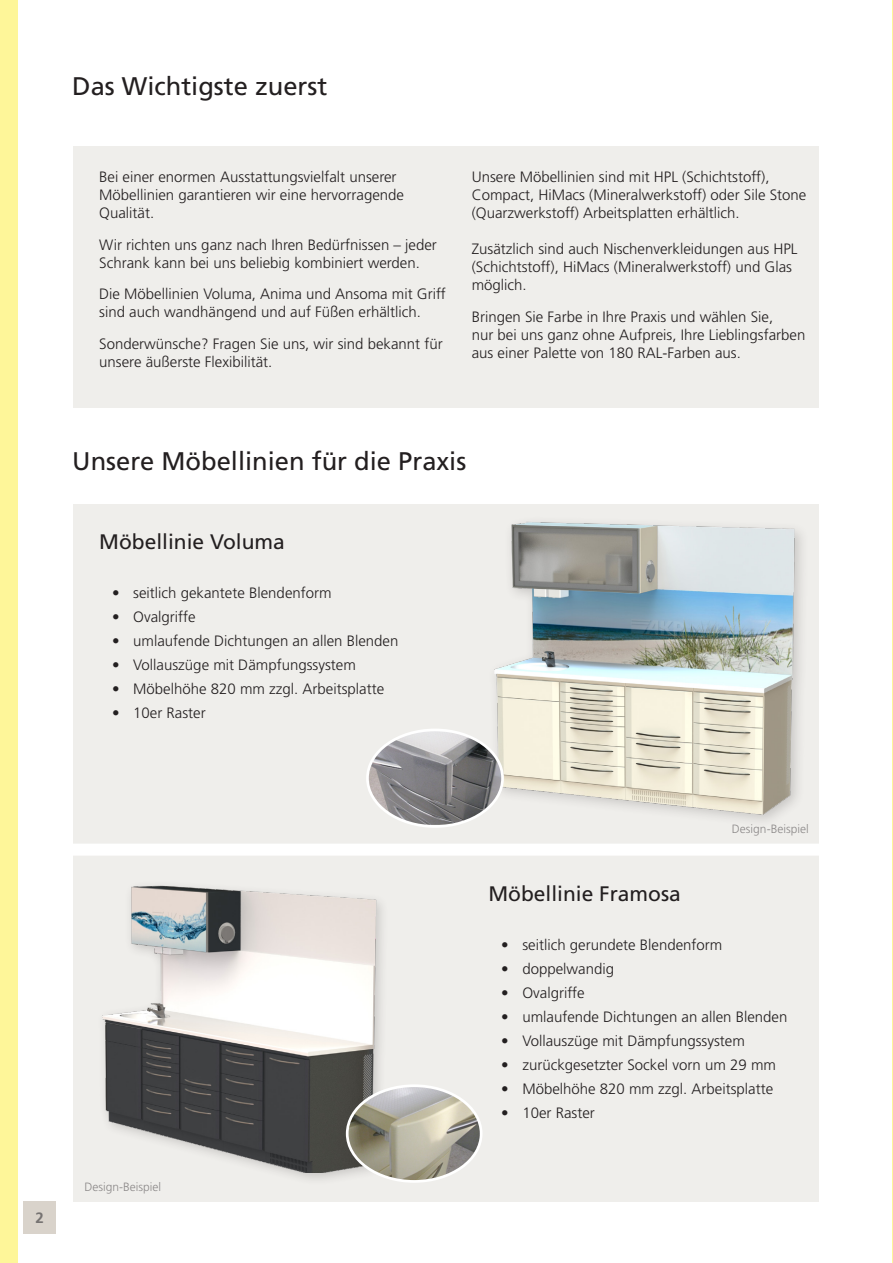
<style>
.page{position:relative;width:893px;height:1263px;background:#fff}
.page>*{position:absolute;margin:0;border:0;box-sizing:border-box;transform-origin:0 0}
.t1{font:25.5px "Frutiger LT Std";color:#231f20}
.t2{font:21px "Frutiger LT Std";color:#231f20}
.t3{font:300 15px/18px "Frutiger LT Std";color:#231f20}
.t4{font:700 15px "Frutiger LT Std";color:#767372}
.t5{font:300 12px "Frutiger LT Std";color:#8c8989}
</style>
<div class="page">
<div style="left:0;top:0;width:17px;height:1263px;background:#fef699"></div>
<hr style="left:892px;top:0;width:1px;height:1263px;background:#fef699">
<div style="left:23px;top:1201px;width:33px;height:32px;background:#d9d3cb"></div>
<div style="left:74px;top:504px;width:745px;height:697px;background:#efeeeb"></div>
<div style="left:96px;top:879px;width:293px;height:307px;background:#231f20;opacity:.2"></div>
<img style="left:73px;top:856px;width:316px;height:317px">
<img style="left:494px;top:521px;width:308px;height:300px">
<div style="left:74px;top:147px;width:745px;height:261px;background:#efeeeb"></div>
<div style="left:69px;top:844px;width:756px;height:12px;background:#fff"></div>
<img style="left:370px;top:730px;width:133px;height:94px">
<div style="left:366px;top:729px;width:138px;height:99px;border:3px solid #fff;border-radius:50%"></div>
<img style="left:347px;top:1086px;width:133px;height:95px">
<div style="left:346px;top:1084px;width:136px;height:99px;border:3px solid #fff;border-radius:50%"></div>
<h1 class="t1" style="left:72px;top:71px;width:257px">Das Wichtigste zuerst</h1>
<p class="t3" style="left:99px;top:168px;width:306px">Bei einer enormen Ausstattungsvielfalt unserer<br>Möbellinien garantieren wir eine hervorragende<br>Qualität.</p>
<p class="t3" style="left:99px;top:236px;width:339px">Wir richten uns ganz nach Ihren Bedürfnissen – jeder<br>Schrank kann bei uns beliebig kombiniert werden.</p>
<p class="t3" style="left:99px;top:285px;width:348px">Die Möbellinien Voluma, Anima und Ansoma mit Griff sind auch wandhängend und auf Füßen erhältlich.</p>
<p class="t3" style="left:99px;top:335px;width:345px">Sonderwünsche? Fragen Sie uns, wir sind bekannt für unsere äußerste Flexibilität.</p>
<p class="t3" style="left:472px;top:168px;width:336px">Unsere Möbellinien sind mit HPL (Schichtstoff),<br>Compact, HiMacs (Mineralwerkstoff) oder Sile Stone (Quarzwerkstoff) Arbeitsplatten erhältlich.</p>
<p class="t3" style="left:472px;top:240px;width:327px">Zusätzlich sind auch Nischenverkleidungen aus HPL (Schichtstoff), HiMacs (Mineralwerkstoff) und Glas möglich.</p>
<p class="t3" style="left:472px;top:308px;width:335px">Bringen Sie Farbe in Ihre Praxis und wählen Sie,<br>nur bei uns ganz ohne Aufpreis, Ihre Lieblingsfarben aus einer Palette von 180 RAL-Farben aus.</p>
<h1 class="t1" style="left:72px;top:447px;width:395px">Unsere Möbellinien für die Praxis</h1>
<h2 class="t2" style="left:99px;top:530px;width:187px">Möbellinie Voluma</h2>
<p class="t3" style="left:112px;top:584px;width:221px">• seitlich gekantete Blendenform</p>
<p class="t3" style="left:112px;top:608px;width:85px">• Ovalgriffe</p>
<p class="t3" style="left:112px;top:632px;width:288px">• umlaufende Dichtungen an allen Blenden</p>
<p class="t3" style="left:112px;top:656px;width:245px">• Vollauszüge mit Dämpfungssystem</p>
<p class="t3" style="left:112px;top:680px;width:274px">• Möbelhöhe 820 mm zzgl. Arbeitsplatte</p>
<p class="t3" style="left:112px;top:704px;width:95px">• 10er Raster</p>
<p class="t4" style="left:35px;top:1209px;width:10px">2</p>
<p class="t5" style="left:84px;top:1180px;width:78px">Design-Beispiel</p>
<p class="t5" style="left:732px;top:822px;width:78px">Design-Beispiel</p>
<h2 class="t2" style="left:488px;top:881px;width:194px">Möbellinie Framosa</h2>
<p class="t3" style="left:501px;top:936px;width:223px">• seitlich gerundete Blendenform</p>
<p class="t3" style="left:501px;top:960px;width:114px">• doppelwandig</p>
<p class="t3" style="left:501px;top:984px;width:85px">• Ovalgriffe</p>
<p class="t3" style="left:501px;top:1008px;width:288px">• umlaufende Dichtungen an allen Blenden</p>
<p class="t3" style="left:501px;top:1032px;width:245px">• Vollauszüge mit Dämpfungssystem</p>
<p class="t3" style="left:501px;top:1056px;width:276px">• zurückgesetzter Sockel vorn um 29 mm</p>
<p class="t3" style="left:501px;top:1080px;width:274px">• Möbelhöhe 820 mm zzgl. Arbeitsplatte</p>
<p class="t3" style="left:501px;top:1104px;width:95px">• 10er Raster</p>
</div>
